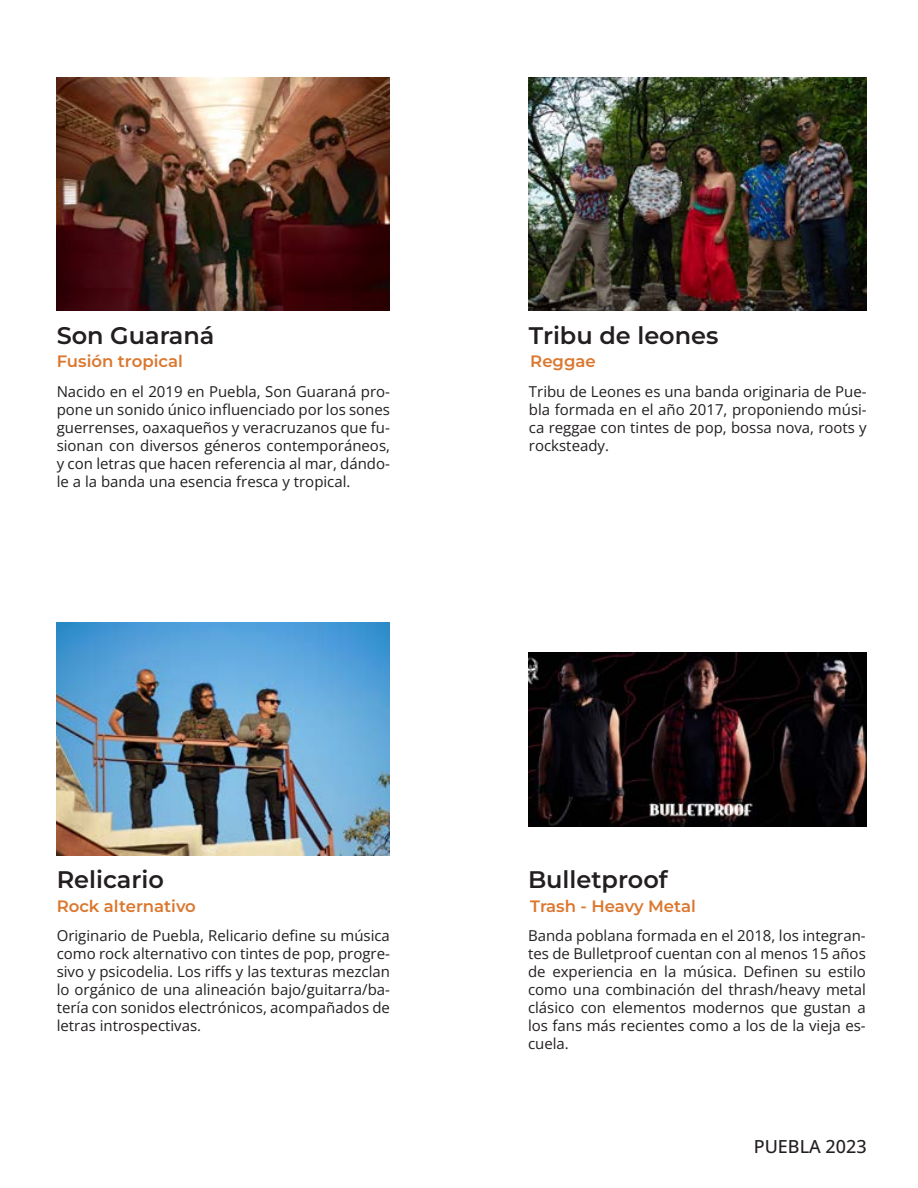
<style>
.page{position:relative;width:918px;height:1188px;background:#fff}
.page>*{position:absolute;margin:0;border:0;box-sizing:border-box;transform-origin:0 0}
.t1{font:600 24px "Montserrat";color:#231f20}
.t2{font:500 18px "Open Sans";color:#231f20}
.Estilo_de_párrafo_1{font:600 16.5px "Montserrat";color:#db772e}
.t3{font:15px/18px "Open Sans";color:#231f20;text-align:justify}
</style>
<div class="page">
<img style="left:57px;top:77px;width:333px;height:234px">
<img style="left:57px;top:622px;width:333px;height:234px">
<img style="left:529px;top:77px;width:338px;height:234px">
<img style="left:529px;top:653px;width:338px;height:174px">
<p class="t1" style="left:57px;top:319px;width:159px">Son Guaraná</p>
<p class="Estilo_de_párrafo_1" style="left:57px;top:350px;width:128px">Fusión tropical</p>
<p class="t3" style="left:57px;top:382px;width:335px">Nacido en el 2019 en Puebla, Son Guaraná pro&shy;pone un sonido único influenciado por los sones guerrenses, oaxaqueños y veracruzanos que fu&shy;sionan con diversos géneros contemporáneos, y con letras que hacen referencia al mar, dándo&shy;le a la banda una esencia fresca y tropical.</p>
<p class="t1" style="left:529px;top:319px;width:191px">Tribu de leones</p>
<p class="Estilo_de_párrafo_1" style="left:530px;top:350px;width:67px">Reggae</p>
<p class="t3" style="left:529px;top:382px;width:339px">Tribu de Leones es una banda originaria de Pue&shy;bla formada en el año 2017, proponiendo músi&shy;ca reggae con tintes de pop, bossa nova, roots y rocksteady.</p>
<p class="t1" style="left:57px;top:864px;width:109px">Relicario</p>
<p class="t1" style="left:528px;top:864px;width:141px">Bulletproof</p>
<p class="Estilo_de_párrafo_1" style="left:57px;top:895px;width:141px">Rock alternativo</p>
<p class="Estilo_de_párrafo_1" style="left:530px;top:895px;width:167px">Trash - Heavy Metal</p>
<p class="t3" style="left:57px;top:927px;width:335px">Originario de Puebla, Relicario define su música como rock alternativo con tintes de pop, progre&shy;sivo y psicodelia. Los riffs y las texturas mezclan lo orgánico de una alineación bajo/guitarra/ba&shy;tería con sonidos electrónicos, acompañados de letras introspectivas.</p>
<p class="t3" style="left:528px;top:927px;width:339px">Banda poblana formada en el 2018, los integran&shy;tes de Bulletproof cuentan con al menos 15 años de experiencia en la música. Definen su estilo como una combinación del thrash/heavy metal clásico con elementos modernos que gustan a los fans más recientes como a los de la vieja es&shy;cuela.</p>
<p class="t2" style="left:754px;top:1134px;width:115px">PUEBLA 2023</p>
</div>
